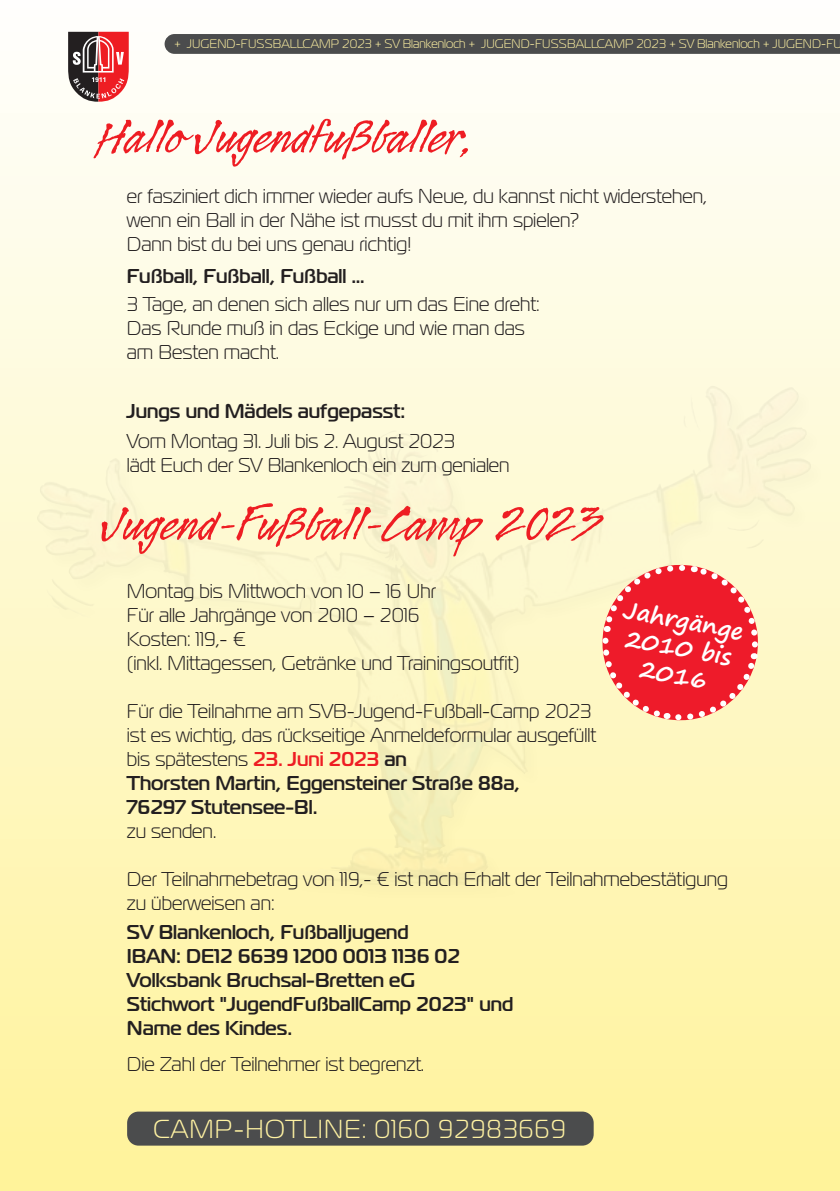
<style>
.page{position:relative;width:840px;height:1191px;background:#fff}
.page>*{position:absolute;margin:0;border:0;box-sizing:border-box;transform-origin:0 0}
.t1{font:56px "Legault Std";color:#ee1d23}
.t2{font:26px "Magistral";letter-spacing:.045em;color:#fff2a2}
.t3{font:700 23.4px/27.4px "Segoe Print";color:#fff;text-align:center}
.t4{font:20px/24px "Magistral";color:#231f20}
.t5{font:700 20px/24px "Magistral";color:#231f20}
.t6{font:12.4px "Magistral";letter-spacing:.01em;color:#fff2a2}
.s1{font-weight:700;color:#ee1d23}
.s2{font-weight:700}
</style>
<div class="page">
<div style="left:0;top:0;width:839px;height:1191px;background:linear-gradient(to bottom,#fefffe,#fff39a)"></div>
<div style="left:35px;top:383px;width:794px;height:521px;background:#231f20;opacity:.3"></div>
<img style="left:406px;top:390px;width:308px;height:186px">
<svg style="left:68px;top:32px;width:61px;height:70px"></svg>
<div style="left:164px;top:34px;width:675px;height:20px;background:#4b4c4d"></div>
<div style="left:127px;top:1111px;width:466px;height:34px;background:#4b4c4d;border-radius:11px"></div>
<svg style="left:595px;top:558px;width:169px;height:169px;background:#f36e67"></svg>
<p class="t6" style="left:174px;top:36px;width:669px">+ JUGEND-FUSSBALLCAMP 2023 + SV Blankenloch + JUGEND-FUSSBALLCAMP 2023 + SV Blankenloch + JUGEND-FU</p>
<h1 class="t1" style="left:98px;top:109px;width:380px">HalloJugendfußballer,</h1>
<p class="t4" style="left:127px;top:184px;width:581px">er fasziniert dich immer wieder aufs Neue, du kannst nicht widerstehen, wenn ein Ball in der Nähe ist musst du mit ihm spielen?<br>Dann bist du bei uns genau richtig!</p>
<p class="t5" style="left:127px;top:264px;width:239px">Fußball, Fußball, Fußball …</p>
<p class="t4" style="left:127px;top:291px;width:414px">3 Tage, an denen sich alles nur um das Eine dreht:<br>Das Runde muß in das Eckige und wie man das am Besten macht.</p>
<p class="t5" style="left:127px;top:399px;width:280px">Jungs und Mädels aufgepasst:</p>
<p class="t4" style="left:127px;top:428px;width:384px">Vom Montag 31. Juli bis 2. August 2023<br>lädt Euch der SV Blankenloch ein zum genialen</p>
<h1 class="t1" style="left:98px;top:496px;width:505px">Jugend-Fußball-Camp 2023</h1>
<p class="t4" style="left:127px;top:578px;width:394px">Montag bis Mittwoch von 10 – 16 Uhr<br>Für alle Jahrgänge von 2010 – 2016<br>Kosten: 119,- €<br>(inkl. Mittagessen, Getränke und Trainingsoutfit)</p>
<p class="t4" style="left:127px;top:698px;width:470px">Für die Teilnahme am SVB-Jugend-Fußball-Camp 2023 ist es wichtig, das rückseitige Anmeldeformular ausgefüllt bis spätestens <span class="s1">23. Juni 2023</span> <span class="s2">an<br>Thorsten Martin, Eggensteiner Straße 88a,<br>76297 Stutensee-Bl.</span></p>
<p class="t4" style="left:127px;top:818px;width:91px">zu senden.</p>
<p class="t4" style="left:127px;top:866px;width:602px">Der Teilnahmebetrag von 119,- € ist nach Erhalt der Teilnahmebestätigung zu überweisen an:</p>
<p class="t5" style="left:127px;top:920px;width:388px">SV Blankenloch, Fußballjugend<br>IBAN: DE12 6639 1200 0013 1136 02<br>Volksbank Bruchsal-Bretten eG<br>Stichwort "JugendFußballCamp 2023" und<br>Name des Kindes.</p>
<p class="t4" style="left:127px;top:1051px;width:298px">Die Zahl der Teilnehmer ist begrenzt.</p>
<p class="t3" style="left:625px;top:595px;width:123px;rotate:10deg">Jahrgänge<br>2010 bis<br>2016</p>
<h2 class="t2" style="left:153px;top:1113px;width:414px">CAMP-HOTLINE: 0160 92983669</h2>
</div>
